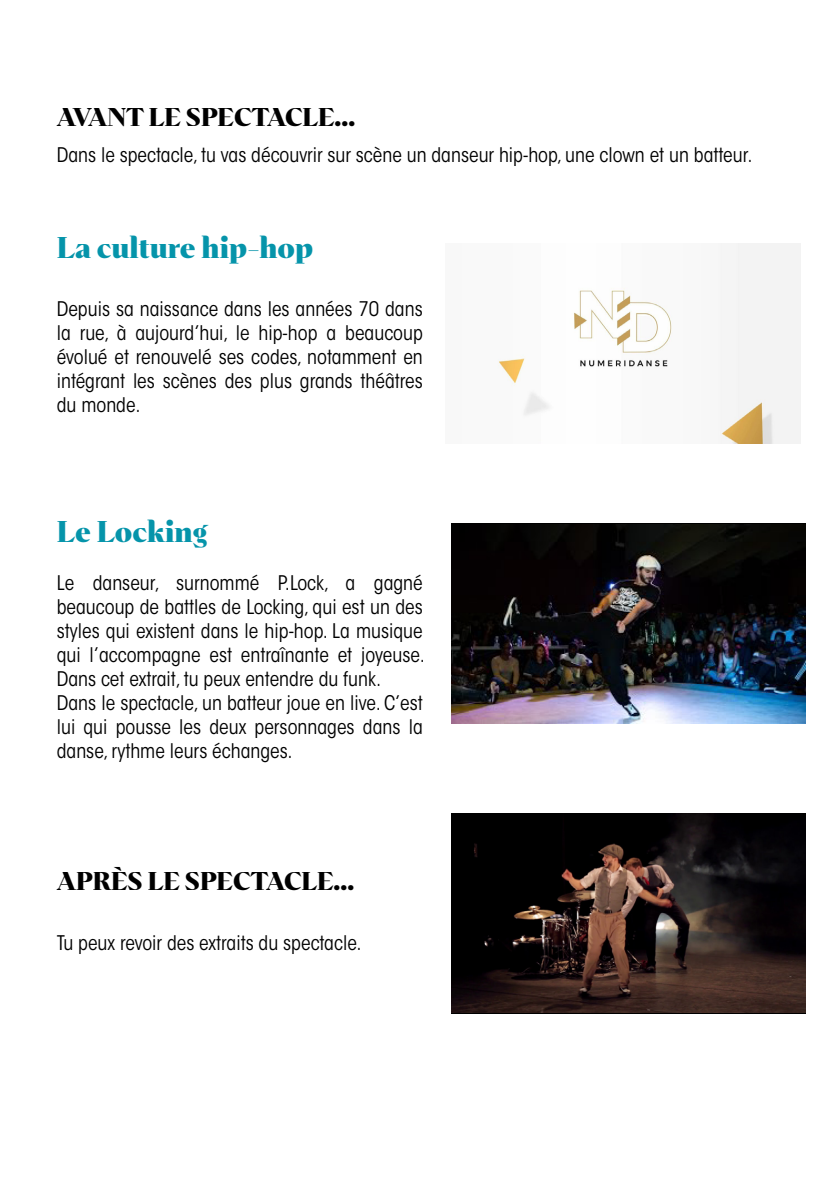
<style>
.page{position:relative;width:823px;height:1191px;background:#fff}
.page>*{position:absolute;margin:0;border:0;box-sizing:border-box;transform-origin:0 0}
.t1{font:900 28px "Abstract";color:#0594aa}
.t2{font:900 24px "Abstract";color:#000}
.t3{font:condensed 20px/24px "ITC Avant Garde Std";color:#000;text-align:justify}
</style>
<div class="page">
<img style="left:498px;top:244px;width:301px;height:199px">
<img style="left:451px;top:524px;width:354px;height:199px">
<img style="left:451px;top:813px;width:354px;height:199px">
<p class="t2" style="left:57px;top:102px;width:300px">AVANT LE SPECTACLE...</p>
<p class="t3" style="left:57px;top:143px;width:697px">Dans le spectacle, tu vas découvrir sur scène un danseur hip-hop, une clown et un batteur.</p>
<h1 class="t1" style="left:57px;top:230px;width:258px">La culture hip-hop</h1>
<p class="t3" style="left:57px;top:297px;width:367px">Depuis sa naissance dans les années 70 dans la rue, à aujourd’hui, le hip-hop a beaucoup évolué et renouvelé ses codes, notamment en intégrant les scènes des plus grands théâtres du monde.</p>
<h1 class="t1" style="left:57px;top:513px;width:152px">Le Locking</h1>
<p class="t3" style="left:57px;top:570px;width:369px;text-align:left">Le danseur, surnommé P.Lock, a gagné beaucoup de battles de Locking, qui est un des styles qui existent dans le hip-hop. La musique qui l’accompagne est entraînante et joyeuse.<br>Dans cet extrait, tu peux entendre du funk.<br>Dans le spectacle, un batteur joue en live. C’est lui qui pousse les deux personnages dans la danse, rythme leurs échanges.</p>
<p class="t2" style="left:57px;top:865px;width:299px">APRÈS LE SPECTACLE...</p>
<p class="t3" style="left:57px;top:930px;width:306px">Tu peux revoir des extraits du spectacle.</p>
</div>
